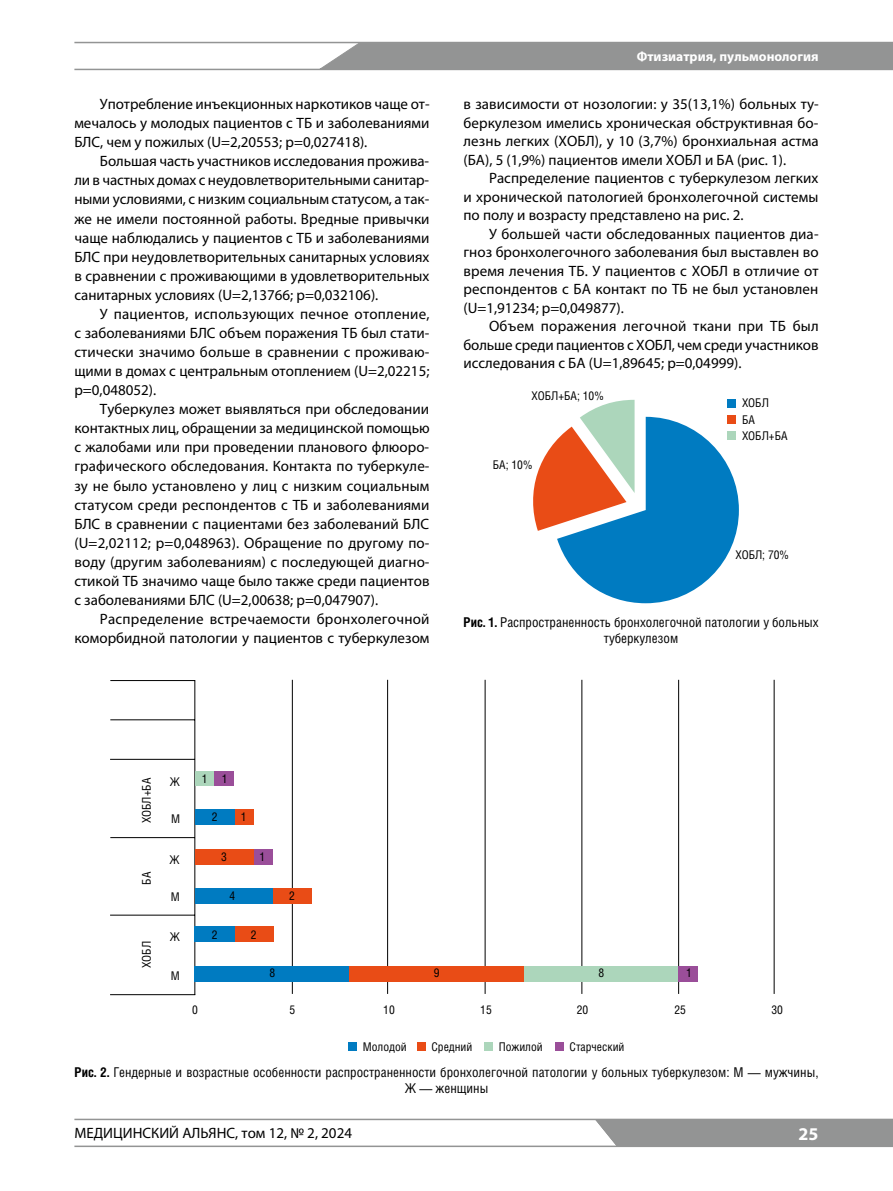
<style>
.page{position:relative;width:893px;height:1191px;background:#fff}
.page>*{position:absolute;margin:0;border:0;box-sizing:border-box;transform-origin:0 0}
.t1{font:700 18px "Myriad Pro";color:#fff}
.t2{font:15px/19px "Myriad Pro";color:#000;text-align:justify}
.t3{font:13.5px/16.2px "Helios Cond C";color:#000;text-align:center}
.t4{font:700 13.5px "Myriad Pro";color:#fff}
.t5{font:12px/16.2px "Helios Cond C";color:#000}
.s1{font-weight:700}
</style>
<div class="page">
<hr style="left:74px;top:1118px;width:819px;height:2px;background:#939494">
<hr style="left:74px;top:42px;width:819px;height:1px;background:#939494">
<hr style="left:74px;top:69px;width:819px;height:1px;background:#939494">
<div style="left:318px;top:43px;width:575px;height:26px;background:#939494"></div>
<hr style="left:74px;top:1145px;width:819px;height:2px;background:#939494">
<div style="left:594px;top:1120px;width:299px;height:26px;background:#939494"></div>
<svg style="left:533px;top:400px;width:206px;height:203px"></svg>
<div style="left:727px;top:399px;width:9px;height:8px;background:#007bc1"></div>
<div style="left:727px;top:415px;width:9px;height:9px;background:#e94c16"></div>
<div style="left:727px;top:431px;width:9px;height:9px;background:#acd6bb"></div>
<hr style="left:194px;top:680px;width:1px;height:314px;background:#000">
<hr style="left:292px;top:680px;width:1px;height:314px;background:#000">
<hr style="left:387px;top:680px;width:1px;height:314px;background:#000">
<hr style="left:485px;top:680px;width:1px;height:314px;background:#000">
<hr style="left:581px;top:680px;width:1px;height:314px;background:#000">
<hr style="left:678px;top:680px;width:1px;height:314px;background:#000">
<hr style="left:774px;top:680px;width:1px;height:314px;background:#000">
<hr style="left:110px;top:680px;width:85px;height:1px;background:#000">
<hr style="left:110px;top:719px;width:85px;height:1px;background:#000">
<hr style="left:110px;top:759px;width:85px;height:1px;background:#000">
<hr style="left:110px;top:837px;width:85px;height:1px;background:#000">
<hr style="left:110px;top:914px;width:85px;height:1px;background:#000">
<hr style="left:110px;top:994px;width:85px;height:1px;background:#000">
<div style="left:195px;top:771px;width:20px;height:14px;background:#acd6bb"></div>
<div style="left:215px;top:771px;width:19px;height:14px;background:#9a4e99"></div>
<div style="left:253px;top:849px;width:20px;height:15px;background:#9a4e99"></div>
<div style="left:195px;top:809px;width:40px;height:16px;background:#007bc1"></div>
<div style="left:195px;top:888px;width:78px;height:15px;background:#007bc1"></div>
<div style="left:195px;top:926px;width:40px;height:15px;background:#007bc1"></div>
<div style="left:195px;top:966px;width:155px;height:15px;background:#007bc1"></div>
<div style="left:273px;top:888px;width:38px;height:15px;background:#e94c16"></div>
<div style="left:235px;top:926px;width:38px;height:15px;background:#e94c16"></div>
<div style="left:350px;top:966px;width:174px;height:15px;background:#e94c16"></div>
<div style="left:524px;top:966px;width:155px;height:15px;background:#acd6bb"></div>
<div style="left:679px;top:966px;width:19px;height:15px;background:#9a4e99"></div>
<div style="left:235px;top:809px;width:18px;height:16px;background:#e94c16"></div>
<div style="left:195px;top:849px;width:58px;height:15px;background:#e94c16"></div>
<div style="left:348px;top:1042px;width:9px;height:8px;background:#007bc1"></div>
<div style="left:417px;top:1042px;width:9px;height:8px;background:#e94c16"></div>
<div style="left:484px;top:1042px;width:9px;height:8px;background:#acd6bb"></div>
<div style="left:555px;top:1042px;width:9px;height:8px;background:#9a4e99"></div>
<p class="t2" style="left:74px;top:94px;width:357px;text-indent:26px">Употребление инъекционных наркотиков чаще от&shy;мечалось у молодых пациентов с ТБ и заболеваниями БЛС, чем у пожилых (U=2,20553; p=0,027418).</p>
<p class="t2" style="left:74px;top:151px;width:357px;text-indent:26px">Большая часть участников исследования прожива&shy;ли в частных домах с неудовлетворительными санитар&shy;ными условиями, с низким социальным статусом, а так&shy;же не имели постоянной работы. Вредные привычки чаще наблюдались у пациентов с ТБ и заболеваниями БЛС при неудовлетворительных санитарных условиях в сравнении с проживающими в удовлетворительных санитарных условиях (U=2,13766; p=0,032106).</p>
<p class="t2" style="left:74px;top:304px;width:357px;text-indent:26px">У пациентов, использующих печное отопление, с заболеваниями БЛС объем поражения ТБ был стати&shy;стически значимо больше в сравнении с проживаю&shy;щими в домах с центральным отоплением (U=2,02215; p=0,048052).</p>
<p class="t2" style="left:74px;top:399px;width:357px;text-indent:26px">Туберкулез может выявляться при обследовании контактных лиц, обращении за медицинской помощью с жалобами или при проведении планового флюоро&shy;графического обследования. Контакта по туберкуле&shy;зу не было установлено у лиц с низким социальным статусом среди респондентов с ТБ и заболеваниями БЛС в сравнении с пациентами без заболеваний БЛС (U=2,02112; p=0,048963). Обращение по другому по&shy;воду (другим заболеваниям) с последующей диагно&shy;стикой ТБ значимо чаще было также среди пациентов с заболеваниями БЛС (U=2,00638; p=0,047907).</p>
<p class="t2" style="left:74px;top:609px;width:357px;text-align:right">Распределение встречаемости бронхолегочной коморбидной патологии у пациентов с туберкулезом</p>
<p class="t4" style="left:637px;top:48px;width:183px">Фтизиатрия, пульмонология</p>
<p class="t2" style="left:463px;top:94px;width:357px;line-height:18.5px">в зависимости от нозологии: у 35(13,1%) больных ту&shy;беркулезом имелись хроническая обструктивная бо&shy;лезнь легких (ХОБЛ), у 10 (3,7%) бронхиальная астма (БА), 5 (1,9%) пациентов имели ХОБЛ и БА (рис. 1).</p>
<p class="t2" style="left:463px;top:168px;width:357px;line-height:18.6px;text-indent:26px">Распределение пациентов с туберкулезом легких и хронической патологией бронхолегочной системы по полу и возрасту представлено на рис. 2.</p>
<p class="t2" style="left:463px;top:224px;width:357px;line-height:18.5px;text-indent:26px">У большей части обследованных пациентов диа&shy;гноз бронхолегочного заболевания был выставлен во время лечения ТБ. У пациентов с ХОБЛ в отличие от респондентов с БА контакт по ТБ не был установлен (U=1,91234; p=0,049877).</p>
<p class="t2" style="left:463px;top:317px;width:357px;line-height:18.5px;text-indent:26px">Объем поражения легочной ткани при ТБ был больше среди пациентов с ХОБЛ, чем среди участников исследования с БА (U=1,89645; p=0,04999).</p>
<p class="t5" style="left:532px;top:387px;width:74px">ХОБЛ+БА; 10%</p>
<p class="t5" style="left:742px;top:395px;width:47px">ХОБЛ<br>БА<br>ХОБЛ+БА</p>
<p class="t5" style="left:493px;top:456px;width:41px">БА; 10%</p>
<p class="t5" style="left:736px;top:546px;width:55px">ХОБЛ; 70%</p>
<p class="t3" style="left:463px;top:614px;width:357px"><span class="s1">Рис. 1.</span> Распространенность бронхолегочной патологии у больных туберкулезом</p>
<p class="t5" style="left:138px;top:823px;width:47px;rotate:-90deg">ХОБЛ+БА</p>
<p class="t5" style="left:138px;top:884px;width:14px;rotate:-90deg">БА</p>
<p class="t5" style="left:138px;top:968px;width:28px;rotate:-90deg">ХОБЛ</p>
<p class="t5" style="left:202px;top:770px;width:27px">1 1</p>
<p class="t5" style="left:212px;top:808px;width:7px">2</p>
<p class="t5" style="left:170px;top:773px;width:12px">Ж</p>
<p class="t5" style="left:171px;top:810px;width:11px">М</p>
<p class="t5" style="left:169px;top:851px;width:12px">Ж</p>
<p class="t5" style="left:171px;top:888px;width:11px">М</p>
<p class="t5" style="left:170px;top:928px;width:12px">Ж</p>
<p class="t5" style="left:171px;top:967px;width:11px">М</p>
<p class="t5" style="left:434px;top:964px;width:7px">9</p>
<p class="t5" style="left:598px;top:964px;width:7px">8</p>
<p class="t5" style="left:686px;top:964px;width:7px">1</p>
<p class="t5" style="left:241px;top:808px;width:7px">1</p>
<p class="t5" style="left:260px;top:848px;width:7px">1</p>
<p class="t5" style="left:221px;top:848px;width:7px">3</p>
<p class="t5" style="left:229px;top:887px;width:7px">4</p>
<p class="t5" style="left:289px;top:887px;width:7px">2</p>
<p class="t5" style="left:212px;top:926px;width:7px">2</p>
<p class="t5" style="left:251px;top:926px;width:7px">2</p>
<p class="t5" style="left:269px;top:964px;width:7px">8</p>
<p class="t5" style="left:192px;top:1001px;width:7px">0</p>
<p class="t5" style="left:290px;top:1001px;width:7px">5</p>
<p class="t5" style="left:383px;top:1001px;width:13px">10</p>
<p class="t5" style="left:480px;top:1001px;width:13px">15</p>
<p class="t5" style="left:577px;top:1001px;width:13px">20</p>
<p class="t5" style="left:675px;top:1001px;width:13px">25</p>
<p class="t5" style="left:771px;top:1001px;width:13px">30</p>
<p class="t5" style="left:363px;top:1038px;width:46px">Молодой</p>
<p class="t5" style="left:431px;top:1038px;width:43px">Средний</p>
<p class="t5" style="left:499px;top:1038px;width:46px">Пожилой</p>
<p class="t5" style="left:570px;top:1038px;width:56px">Старческий</p>
<p class="t3" style="left:74px;top:1063px;width:746px"><span class="s1">Рис. 2.</span> Гендерные и возрастные особенности распространенности бронхолегочной патологии у больных туберкулезом: М — мужчины,<br>Ж — женщины</p>
<p class="t2" style="left:74px;top:1123px;width:279px">МЕДИЦИНСКИЙ АЛЬЯНС, том 12, № 2, 2024</p>
<p class="t1" style="left:799px;top:1122px;width:21px">25</p>
</div>
